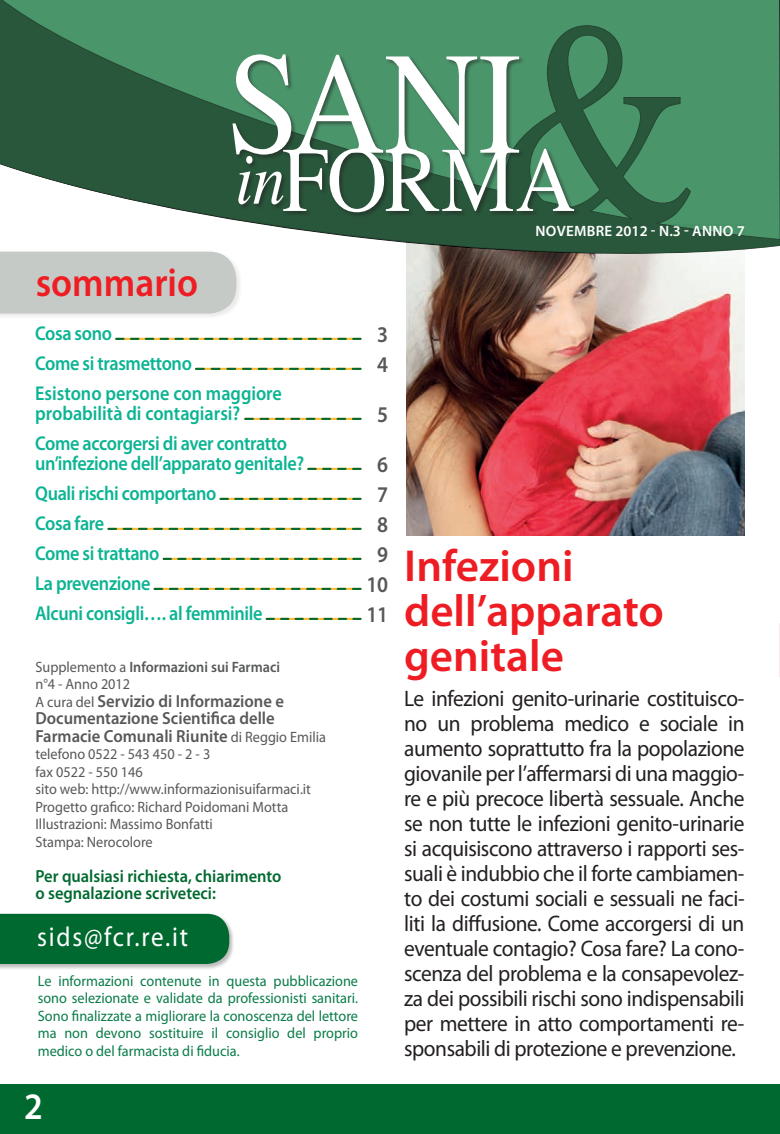
<style>
.page{position:relative;width:780px;height:1134px;background:#fff}
.page>*{position:absolute;margin:0;border:0;box-sizing:border-box;transform-origin:0 0}
.t1{font:600 45px/45px "Myriad Pro";color:#ee1d23}
.t2{font:600 40px "Myriad Pro";color:#ee1d23;scale:.93 1}
.t3{font:600 37.5px "Myriad Pro";color:#fff;scale:.93 1}
.t4{font:27.5px "Myriad Pro";letter-spacing:.07em;color:#fff;scale:.91 1}
.t5{font:22.5px/25px "Myriad Pro";letter-spacing:-.02em;color:#231f20;text-align:justify;scale:.95 1}
.t6{font:600 22.5px/30px "Myriad Pro";color:#57585a;scale:.91 1}
.t7{font:600 20px/30px "Myriad Pro";letter-spacing:-.02em;color:#0bb493;scale:.91 1}
.t8{font:600 20px/30px "Myriad Pro";color:#0bb493;scale:.91 1}
.t9{font:600 17.5px/17.5px "Myriad Pro";color:#57585a;scale:.95 1}
.t10{font:600 17.5px/17.5px "Myriad Pro";color:#006930;scale:.94 1}
.t11{font:15px/17.5px "Myriad Pro";color:#0a7c49;text-align:justify;scale:.95 1}
.t12{font:15px/17.5px "Myriad Pro";color:#57585a;scale:.95 1}
.t13{font:600 15px "Myriad Pro";color:#fff}
.s1{font-weight:600}
.s2{font-weight:400;font-size:15px}
</style>
<div class="page">
<div style="left:0;top:1084px;width:780px;height:50px;background:#006930"></div>
<img style="left:406px;top:257px;width:338px;height:278px">
<svg style="left:0;top:0;width:780px;height:256px;background:#558a6b"></svg>
<div style="left:232px;top:54px;width:348px;height:164px;background:#231f20;opacity:.5"></div>
<svg style="left:232px;top:54px;width:342px;height:158px"></svg>
<svg style="left:116px;top:338px;width:244px;height:2px"></svg>
<svg style="left:196px;top:368px;width:164px;height:2px"></svg>
<svg style="left:245px;top:418px;width:115px;height:2px"></svg>
<svg style="left:308px;top:468px;width:52px;height:2px"></svg>
<svg style="left:220px;top:498px;width:140px;height:2px"></svg>
<svg style="left:108px;top:528px;width:252px;height:2px"></svg>
<svg style="left:164px;top:558px;width:196px;height:2px"></svg>
<svg style="left:154px;top:588px;width:206px;height:2px"></svg>
<svg style="left:266px;top:618px;width:94px;height:2px"></svg>
<div style="left:0;top:251px;width:242px;height:68px;background:#f5f5f5"></div>
<div style="left:0;top:252px;width:236px;height:62px;background:#c6cac6"></div>
<div style="left:0;top:913px;width:234px;height:57px;background:#231f20;opacity:.3"></div>
<div style="left:0;top:914px;width:229px;height:50px;background:#006930"></div>
<svg style="left:779px;top:623px;width:1px;height:54px"></svg>
<h2 class="t2" style="left:36px;top:257px;width:176px">sommario</h2>
<p class="t7" style="left:35px;top:318px;width:273px">Cosa sono<br>Come si trasmettono<br>Esistono persone con maggiore</p>
<p class="t8" style="left:35px;top:398px;width:278px">probabilità di contagiarsi?<br>Come accorgersi di aver contratto</p>
<p class="t7" style="left:35px;top:448px;width:297px">un’infezione dell’apparato genitale?<br>Quali rischi comportano<br>Cosa fare<br>Come si trattano<br>La prevenzione<br>Alcuni consigli…. al femminile</p>
<p class="t6" style="left:377px;top:319px;width:14px">3<br>4</p>
<p class="t6" style="left:377px;top:399px;width:14px">5</p>
<p class="t6" style="left:366px;top:449px;width:25px;text-align:center">6<br>7<br>8<br>9<br>10<br>11</p>
<p class="t12" style="left:35px;top:657px;width:259px">Supplemento a <span class="s1">Informazioni sui Farmaci </span>n°4 - Anno 2012</p>
<p class="t9" style="left:35px;top:691px;width:307px"><span class="s2">A cura del</span> Servizio di Informazione e<br>Documentazione Scientifica delle<br>Farmacie Comunali Riunite <span class="s2">di Reggio Emilia</span></p>
<p class="t12" style="left:35px;top:745px;width:291px">telefono 0522 - 543 450 - 2 - 3<br>fax 0522 - 550 146<br>sito web: http://www.informazionisuifarmaci.it<br>Progetto grafico: Richard Poidomani Motta<br>Illustrazioni: Massimo Bonfatti<br>Stampa: Nerocolore</p>
<p class="t10" style="left:35px;top:866px;width:263px">Per qualsiasi richiesta, chiarimento o segnalazione scriveteci:</p>
<p class="t4" style="left:37px;top:919px;width:167px">sids@fcr.re.it</p>
<p class="t11" style="left:38px;top:972px;width:338px">Le informazioni contenute in questa pubblicazione sono selezionate e validate da professionisti sanitari.<br>Sono finalizzate a migliorare la conoscenza del lettore ma non devono sostituire il consiglio del proprio medico o del farmacista di fiducia.</p>
<h3 class="t3" style="left:24px;top:1083px;width:22px">2</h3>
<p class="t13" style="left:535px;top:222px;width:21px">NOVEMBRE</p>
<p class="t13" style="left:615px;top:222px;width:88px">2012 - N.3 - Ann</p>
<p class="t13" style="left:723px;top:222px;width:23px">o 7</p>
<h1 class="t1" style="left:404px;top:542px;width:261px">Infezioni dell’apparato genitale</h1>
<p class="t5" style="left:404px;top:686px;width:360px">Le infezioni genito-urinarie costituisco&shy;no un problema medico e sociale in aumento soprattutto fra la popolazione giovanile per l’affermarsi di una maggio&shy;re e più precoce libertà sessuale. Anche se non tutte le infezioni genito-urinarie si acquisiscono attraverso i rapporti ses&shy;suali è indubbio che il forte cambiamen&shy;to dei costumi sociali e sessuali ne faci&shy;liti la diffusione. Come accorgersi di un eventuale contagio? Cosa fare? La cono&shy;scenza del problema e la consapevolez&shy;za dei possibili rischi sono indispensabili per mettere in atto comportamenti re&shy;sponsabili di protezione e prevenzione.</p>
</div>
